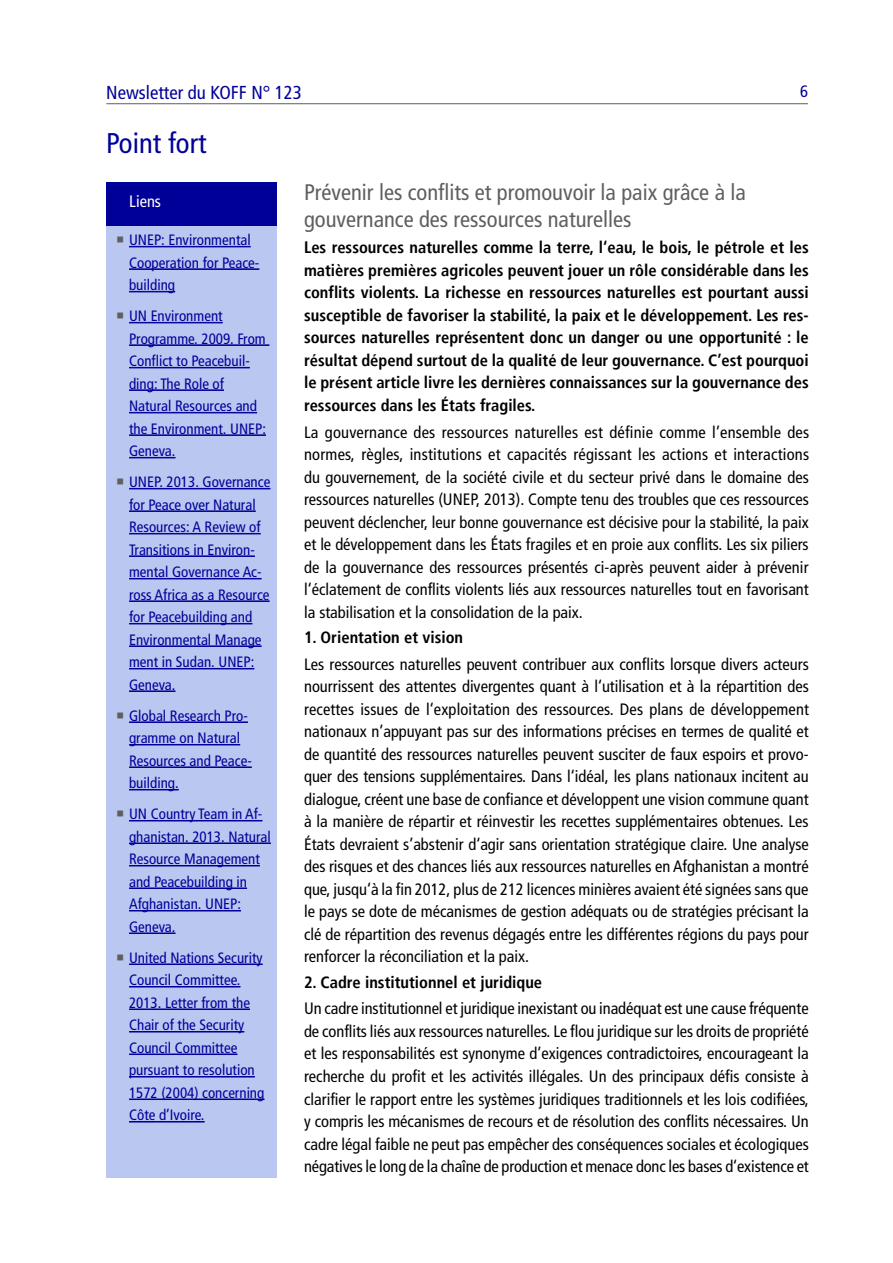
<style>
.page{position:relative;width:893px;height:1263px;background:#fff}
.page>*{position:absolute;margin:0;border:0;box-sizing:border-box;transform-origin:0 0}
.t1{font:condensed 28.5px "Frutiger";color:#009}
.t2{font:condensed 22.5px/27px "Frutiger";color:#5f5f5f}
.t3{font:condensed 18.75px "Frutiger";color:#009}
.t4{font:condensed 16.5px/22.5px "Frutiger";color:#000;text-align:justify}
.t5{font:700 condensed 16.5px/22.5px "Frutiger";color:#000;text-align:justify}
.t6{font:condensed 16.5px "Frutiger";color:#fff}
.t7{font:condensed 16.5px "Frutiger";color:#009}
.t8{font:condensed 15px/22.5px "Frutiger";color:#009}
</style>
<div class="page">
<hr style="left:106px;top:103px;width:702px;height:1px;background:#5f5f5f">
<div style="left:106px;top:225px;width:170px;height:953px;background:#bac7f1"></div>
<div style="left:106px;top:183px;width:170px;height:42px;background:#000098"></div>
<hr style="left:129px;top:246px;width:122px;height:1px;background:#009">
<hr style="left:129px;top:247px;width:122px;height:1px;background:#009">
<hr style="left:129px;top:269px;width:130px;height:1px;background:#009">
<hr style="left:129px;top:291px;width:46px;height:1px;background:#009">
<hr style="left:129px;top:292px;width:46px;height:1px;background:#009">
<hr style="left:129px;top:322px;width:94px;height:1px;background:#009">
<hr style="left:129px;top:323px;width:94px;height:1px;background:#009">
<hr style="left:129px;top:345px;width:140px;height:1px;background:#009">
<hr style="left:129px;top:367px;width:121px;height:1px;background:#009">
<hr style="left:129px;top:368px;width:121px;height:1px;background:#009">
<hr style="left:129px;top:390px;width:95px;height:1px;background:#009">
<hr style="left:129px;top:412px;width:128px;height:1px;background:#009">
<hr style="left:129px;top:413px;width:128px;height:1px;background:#009">
<hr style="left:129px;top:435px;width:137px;height:1px;background:#009">
<hr style="left:129px;top:457px;width:46px;height:1px;background:#009">
<hr style="left:129px;top:458px;width:46px;height:1px;background:#009">
<hr style="left:129px;top:488px;width:141px;height:1px;background:#009">
<hr style="left:129px;top:489px;width:141px;height:1px;background:#009">
<hr style="left:129px;top:511px;width:127px;height:1px;background:#009">
<hr style="left:129px;top:533px;width:132px;height:1px;background:#009">
<hr style="left:129px;top:534px;width:132px;height:1px;background:#009">
<hr style="left:129px;top:556px;width:126px;height:1px;background:#009">
<hr style="left:129px;top:578px;width:133px;height:1px;background:#009">
<hr style="left:129px;top:579px;width:133px;height:1px;background:#009">
<hr style="left:129px;top:601px;width:141px;height:1px;background:#009">
<hr style="left:129px;top:623px;width:123px;height:1px;background:#009">
<hr style="left:129px;top:624px;width:123px;height:1px;background:#009">
<hr style="left:129px;top:646px;width:133px;height:1px;background:#009">
<hr style="left:129px;top:668px;width:125px;height:1px;background:#009">
<hr style="left:129px;top:669px;width:125px;height:1px;background:#009">
<hr style="left:129px;top:691px;width:46px;height:1px;background:#009">
<hr style="left:129px;top:722px;width:119px;height:1px;background:#009">
<hr style="left:129px;top:744px;width:111px;height:1px;background:#009">
<hr style="left:129px;top:745px;width:111px;height:1px;background:#009">
<hr style="left:129px;top:767px;width:123px;height:1px;background:#009">
<hr style="left:129px;top:789px;width:50px;height:1px;background:#009">
<hr style="left:129px;top:790px;width:50px;height:1px;background:#009">
<hr style="left:129px;top:820px;width:133px;height:1px;background:#009">
<hr style="left:129px;top:821px;width:133px;height:1px;background:#009">
<hr style="left:129px;top:843px;width:142px;height:1px;background:#009">
<hr style="left:129px;top:865px;width:131px;height:1px;background:#009">
<hr style="left:129px;top:866px;width:131px;height:1px;background:#009">
<hr style="left:129px;top:888px;width:118px;height:1px;background:#009">
<hr style="left:129px;top:910px;width:112px;height:1px;background:#009">
<hr style="left:129px;top:911px;width:112px;height:1px;background:#009">
<hr style="left:129px;top:933px;width:46px;height:1px;background:#009">
<hr style="left:129px;top:964px;width:134px;height:1px;background:#009">
<hr style="left:129px;top:986px;width:111px;height:1px;background:#009">
<hr style="left:129px;top:987px;width:111px;height:1px;background:#009">
<hr style="left:129px;top:1009px;width:121px;height:1px;background:#009">
<hr style="left:129px;top:1031px;width:115px;height:1px;background:#009">
<hr style="left:129px;top:1032px;width:115px;height:1px;background:#009">
<hr style="left:129px;top:1054px;width:108px;height:1px;background:#009">
<hr style="left:129px;top:1076px;width:126px;height:1px;background:#009">
<hr style="left:129px;top:1077px;width:126px;height:1px;background:#009">
<hr style="left:129px;top:1099px;width:135px;height:1px;background:#009">
<hr style="left:129px;top:1121px;width:76px;height:1px;background:#009">
<hr style="left:129px;top:1122px;width:76px;height:1px;background:#009">
<svg style="left:118px;top:237px;width:5px;height:6px"></svg>
<svg style="left:118px;top:313px;width:5px;height:6px"></svg>
<svg style="left:118px;top:479px;width:5px;height:6px"></svg>
<svg style="left:118px;top:712px;width:5px;height:6px"></svg>
<svg style="left:118px;top:811px;width:5px;height:6px"></svg>
<svg style="left:118px;top:954px;width:5px;height:6px"></svg>
<p class="t3" style="left:106px;top:82px;width:197px">Newsletter du KOFF N° 123</p>
<p class="t7" style="left:800px;top:82px;width:9px">6</p>
<h1 class="t1" style="left:106px;top:127px;width:102px">Point fort</h1>
<p class="t6" style="left:129px;top:191px;width:33px">Liens</p>
<p class="t8" style="left:129px;top:229px;width:132px">UNEP: Environmental<br>Cooperation for Peace&shy;building</p>
<p class="t8" style="left:129px;top:305px;width:138px">UN Environment<br>Programme. 2009. From<br>Conflict to Peacebuil&shy;ding: The Role of<br>Natural Resources and the Environment. UNEP:<br>Geneva.</p>
<p class="t8" style="left:129px;top:471px;width:143px">UNEP. 2013. Governance for Peace over Natural<br>Resources: A Review of<br>Transitions in Environ&shy;mental Governance Ac&shy;ross Africa as a Resource for Peacebuilding and<br>Environmental Manage ment in Sudan. UNEP:<br>Geneva.</p>
<p class="t8" style="left:129px;top:704px;width:124px">Global Research Pro&shy;gramme on Natural<br>Resources and Peace&shy;building.</p>
<p class="t8" style="left:129px;top:803px;width:143px">UN Country Team in Af&shy;ghanistan. 2013. Natural<br>Resource Management and Peacebuilding in<br>Afghanistan. UNEP:<br>Geneva.</p>
<p class="t8" style="left:129px;top:946px;width:137px">United Nations Security<br>Council Committee.<br>2013. Letter from the<br>Chair of the Security<br>Council Committee pursuant to resolution<br>1572 (2004) concerning<br>Côte d’Ivoire.</p>
<h2 class="t2" style="left:304px;top:178px;width:443px">Prévenir les conflits et promouvoir la paix grâce à la gouvernance des ressources naturelles</h2>
<p class="t5" style="left:304px;top:236px;width:506px">Les ressources naturelles comme la terre, l‘eau, le bois, le pétrole et les matières premières agricoles peuvent jouer un rôle considérable dans les conflits violents. La richesse en ressources naturelles est pourtant aussi susceptible de favoriser la stabilité, la paix et le développement. Les res&shy;sources naturelles représentent donc un danger ou une opportunité : le résultat dépend surtout de la qualité de leur gouvernance. C’est pourquoi le présent article livre les dernières connaissances sur la gouvernance des ressources dans les États fragiles.</p>
<p class="t4" style="left:304px;top:421px;width:507px">La gouvernance des ressources naturelles est définie comme l’ensemble des normes, règles, institutions et capacités régissant les actions et interactions du gouvernement, de la société civile et du secteur privé dans le domaine des ressources naturelles (UNEP, 2013). Compte tenu des troubles que ces ressources peuvent déclencher, leur bonne gouvernance est décisive pour la stabilité, la paix et le développement dans les États fragiles et en proie aux conflits. Les six piliers de la gouvernance des ressources présentés ci-après peuvent aider à prévenir l‘éclatement de conflits violents liés aux ressources naturelles tout en favorisant la stabilisation et la consolidation de la paix.</p>
<p class="t5" style="left:304px;top:626px;width:161px">1. Orientation et vision</p>
<p class="t4" style="left:304px;top:653px;width:506px">Les ressources naturelles peuvent contribuer aux conflits lorsque divers acteurs nourrissent des attentes divergentes quant à l‘utilisation et à la répartition des recettes issues de l‘exploitation des ressources. Des plans de développement nationaux n’appuyant pas sur des informations précises en termes de qualité et de quantité des ressources naturelles peuvent susciter de faux espoirs et provo&shy;quer des tensions supplémentaires. Dans l‘idéal, les plans nationaux incitent au dialogue, créent une base de confiance et développent une vision commune quant à la manière de répartir et réinvestir les recettes supplémentaires obtenues. Les États devraient s’abstenir d‘agir sans orientation stratégique claire. Une analyse des risques et des chances liés aux ressources naturelles en Afghanistan a montré que, jusqu‘à la fin 2012, plus de 212 licences minières avaient été signées sans que le pays se dote de mécanismes de gestion adéquats ou de stratégies précisant la clé de répartition des revenus dégagés entre les différentes régions du pays pour renforcer la réconciliation et la paix.</p>
<p class="t5" style="left:304px;top:971px;width:240px">2. Cadre institutionnel et juridique</p>
<p class="t4" style="left:304px;top:997px;width:506px">Un cadre institutionnel et juridique inexistant ou inadéquat est une cause fréquente de conflits liés aux ressources naturelles. Le flou juridique sur les droits de propriété et les responsabilités est synonyme d’exigences contradictoires, encourageant la recherche du profit et les activités illégales. Un des principaux défis consiste à clarifier le rapport entre les systèmes juridiques traditionnels et les lois codifiées, y compris les mécanismes de recours et de résolution des conflits nécessaires. Un cadre légal faible ne peut pas empêcher des conséquences sociales et écologiques négatives le long de la chaîne de production et menace donc les bases d‘existence et</p>
</div>
